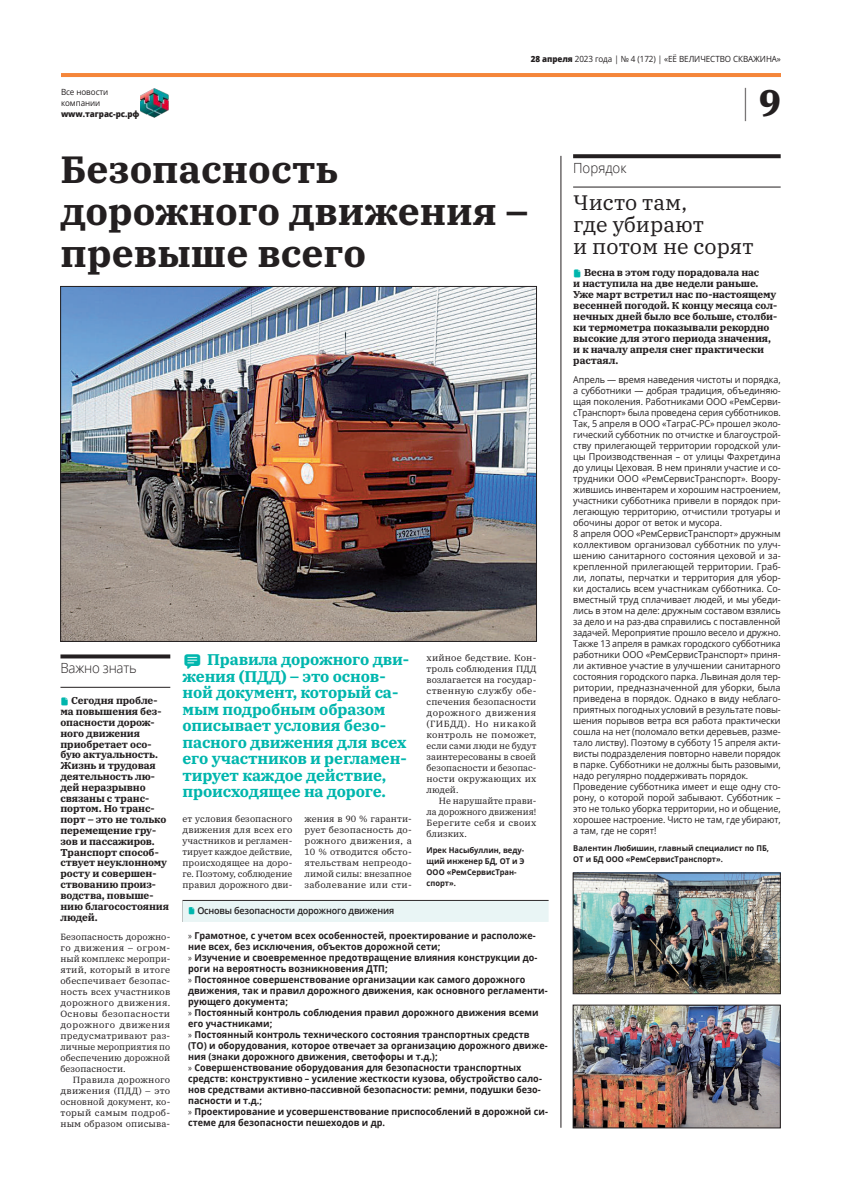
<style>
.page{position:relative;width:842px;height:1191px;background:#fff}
.page>*{position:absolute;margin:0;border:0;box-sizing:border-box;transform-origin:0 0}
.t1{font:700 38px/42px "IBM Plex Serif";color:#231f20}
.t2{font:100 37px "IBM Plex Serif";color:#231f20}
.t3{font:21px/22px "IBM Plex Serif";color:#231f20}
.t4{font:700 15.5px/16.5px "IBM Plex Serif";letter-spacing:-.01em;color:#00b6ad}
.t5{font:300 14px "Open Sans";letter-spacing:-.015em;color:#231f20;scale:.95 1}
.t6{font:700 10px/10.8px "IBM Plex Serif";letter-spacing:-.01em;color:#231f20}
.t7{font:9.5px/11px "Open Sans";letter-spacing:-.01em;color:#231f20;scale:.95 1}
.t8{font:700 9.5px/11px "Open Sans";color:#231f20;scale:.95 1}
.t9{font:600 9.5px "Open Sans";letter-spacing:-.02em;color:#231f20;scale:.95 1}
.t10{font:9px/11px "IBM Plex Serif";color:#231f20;text-align:justify}
.t11{font:8.5px/11px "Open Sans";letter-spacing:-.01em;color:#231f20;scale:.95 1}
.t12{font:800 8.5px "Open Sans";letter-spacing:-.01em;color:#231f20;scale:.95 1}
.t13{font:700 8px/11px "Open Sans";color:#231f20;scale:.95 1}
.s1{font-weight:800}
.s2{font-weight:700}
.s3{font-family:"Myriad Pro";font-weight:400}
</style>
<div class="page">
<hr style="left:61px;top:73px;width:720px;height:4px;background:#f5863a">
<img style="left:141px;top:88px;width:28px;height:30px">
<svg style="left:60px;top:654px;width:110px;height:4px"></svg>
<hr style="left:60px;top:687px;width:110px;height:1px;background:#231f20">
<img style="left:62px;top:288px;width:473px;height:351px">
<hr style="left:561px;top:156px;width:1px;height:971px;background:#231f20">
<svg style="left:573px;top:154px;width:208px;height:4px"></svg>
<hr style="left:573px;top:187px;width:208px;height:1px;background:#231f20">
<img style="left:575px;top:875px;width:203px;height:117px">
<div style="left:573px;top:873px;width:207px;height:121px;border:1px solid #231f20"></div>
<img style="left:575px;top:1007px;width:203px;height:119px">
<div style="left:573px;top:1005px;width:207px;height:123px;border:1px solid #231f20"></div>
<hr style="left:182px;top:900px;width:366px;height:1px;background:#231f20">
<div style="left:182px;top:901px;width:366px;height:21px;background:#e9f5f5"></div>
<p class="t11" style="left:61px;top:86px;width:51px">Все новости компании</p>
<p class="t12" style="left:61px;top:107px;width:84px">www.таграс-рс.рф</p>
<p class="t11" style="left:531px;top:53px;width:265px"><span class="s1">28 апреля</span> 2023 года | № 4 (172) | «ЕЁ ВЕЛИЧЕСТВО СКВАЖИНА»</p>
<h2 class="t2" style="left:741px;top:76px;width:41px">| <span class="s2">9</span></h2>
<h1 class="t1" style="left:61px;top:146px;width:469px">Безопасность дорожного движения – превыше всего</h1>
<h3 class="t5" style="left:60px;top:658px;width:82px">Важно знать</h3>
<p class="t6" style="left:60px;top:694px;width:110px;text-indent:11px">Сегодня пробле&shy;ма повышения без&shy;опасности дорож&shy;ного движения приобретает осо&shy;бую актуальность.<br>Жизнь и трудовая деятельность лю&shy;дей неразрывно связаны с транс&shy;портом. Но транс&shy;порт – это не только перемещение гру&shy;зов и пассажиров.<br>Транспорт способ&shy;ствует неуклонному росту и совершен&shy;ствованию произ&shy;водства, повыше&shy;нию благосостояния людей.</p>
<p class="t10" style="left:60px;top:930px;width:111px">Безопасность дорожно&shy;го движения – огром&shy;ный комплекс меропри&shy;ятий, который в итоге обеспечивает безопас&shy;ность всех участников дорожного движения.<br>Основы безопасности дорожного движения предусматривают раз&shy;личные мероприятия по обеспечению дорожной безопасности.</p>
<p class="t10" style="left:60px;top:1073px;width:111px;text-indent:12px">Правила дорожного движения (ПДД) – это основной документ, ко&shy;торый самым подроб&shy;ным образом описыва-</p>
<h3 class="t4" style="left:182px;top:650px;width:228px;text-indent:25px">Правила дорожного дви&shy;жения (ПДД) – это основ&shy;ной документ, который са&shy;мым подробным образом описывает условия безо&shy;пасного движения для всех его участников и регламен&shy;тирует каждое действие, происходящее на дороге.</h3>
<p class="t10" style="left:182px;top:812px;width:111px">ет условия безопасного движения для всех его участников и регламен&shy;тирует каждое действие, происходящее на доро&shy;ге. Поэтому, соблюдение правил дорожного дви-</p>
<p class="t10" style="left:304px;top:812px;width:109px">жения в 90 % гаранти&shy;рует безопасность до&shy;рожного движения, а 10 % отводится обсто&shy;ятельствам непреодо&shy;лимой силы: внезапное заболевание или сти-</p>
<p class="t10" style="left:426px;top:651px;width:111px">хийное бедствие. Кон&shy;троль соблюдения ПДД возлагается на государ&shy;ственную службу обе&shy;спечения безопасности дорожного движения (ГИБДД). Но никакой контроль не поможет, если сами люди не будут заинтересованы в своей безопасности и безопас&shy;ности окружающих их людей.</p>
<p class="t10" style="left:426px;top:794px;width:111px;text-indent:12px">Не нарушайте прави&shy;ла дорожного движения!<br>Берегите себя и своих близких.</p>
<p class="t13" style="left:426px;top:844px;width:105px">Ирек Насыбуллин, веду&shy;щий инженер БД, ОТ и Э<br>ООО «РемСервисТран&shy;спорт».</p>
<p class="t9" style="left:197px;top:904px;width:209px">Основы безопасности дорожного движения</p>
<p class="t8" style="left:188px;top:930px;width:380px"><span class="s3">»</span> Грамотное, с учетом всех особенностей, проектирование и расположе&shy;ние всех, без исключения, объектов дорожной сети;<br><span class="s3">»</span> Изучение и своевременное предотвращение влияния конструкции до&shy;роги на вероятность возникновения ДТП;<br><span class="s3">»</span> Постоянное совершенствование организации как самого дорожного движения, так и правил дорожного движения, как основного регламенти&shy;рующего документа;<br><span class="s3">»</span> Постоянный контроль соблюдения правил дорожного движения всеми его участниками;<br><span class="s3">»</span> Постоянный контроль технического состояния транспортных средств (ТО) и оборудования, которое отвечает за организацию дорожного движе&shy;ния (знаки дорожного движения, светофоры и т.д.);<br><span class="s3">»</span> Совершенствование оборудования для безопасности транспортных средств: конструктивно – усиление жесткости кузова, обустройство сало&shy;нов средствами активно-пассивной безопасности: ремни, подушки безо&shy;пасности и т.д.;<br><span class="s3">»</span> Проектирование и усовершенствование приспособлений в дорожной си&shy;стеме для безопасности пешеходов и др.</p>
<h3 class="t5" style="left:573px;top:158px;width:58px">Порядок</h3>
<h3 class="t3" style="left:573px;top:190px;width:182px">Чисто там,<br>где убирают<br>и потом не сорят</h3>
<p class="t6" style="left:573px;top:266px;width:206px;text-indent:11px">Весна в этом году порадовала нас<br>и наступила на две недели раньше.<br>Уже март встретил нас по-настоящему весенней погодой. К концу месяца сол&shy;нечных дней было все больше, столби&shy;ки термометра показывали рекордно высокие для этого периода значения, и к началу апреля снег практически растаял.</p>
<p class="t7" style="left:573px;top:374px;width:220px">Апрель — время наведения чистоты и порядка, а субботники — добрая традиция, объединяю&shy;щая поколения. Работниками ООО «РемСерви&shy;сТранспорт» была проведена серия субботников.<br>Так, 5 апреля в ООО «ТаграС-РС» прошел эколо&shy;гический субботник по отчистке и благоустрой&shy;ству прилегающей территории городской ули&shy;цы Производственная – от улицы Фахретдина до улицы Цеховая. В нем приняли участие и со&shy;трудники ООО «РемСервисТранспорт». Воору&shy;жившись инвентарем и хорошим настроением, участники субботника привели в порядок при&shy;легающую территорию, отчистили тротуары и обочины дорог от веток и мусора.<br>8 апреля ООО «РемСервисТранспорт» дружным коллективом организовал субботник по улуч&shy;шению санитарного состояния цеховой и за&shy;крепленной прилегающей территории. Граб&shy;ли, лопаты, перчатки и территория для убор&shy;ки достались всем участникам субботника. Со&shy;вместный труд сплачивает людей, и мы убеди&shy;лись в этом на деле: дружным составом взялись за дело и на раз-два справились с поставленной задачей. Мероприятие прошло весело и дружно.<br>Также 13 апреля в рамках городского субботника работники ООО «РемСервисТранспорт» приня&shy;ли активное участие в улучшении санитарного состояния городского парка. Львиная доля тер&shy;ритории, предназначенной для уборки, была приведена в порядок. Однако в виду неблаго&shy;приятных погодных условий в результате повы&shy;шения порывов ветра вся работа практически сошла на нет (поломало ветки деревьев, разме&shy;тало листву). Поэтому в субботу 15 апреля акти&shy;висты подразделения повторно навели порядок в парке. Субботники не должны быть разовыми, надо регулярно поддерживать порядок.<br>Проведение субботника имеет и еще одну сто&shy;рону, о которой порой забывают. Субботник – это не только уборка территории, но и общение, хорошее настроение. Чисто не там, где убирают, а там, где не сорят!</p>
<p class="t13" style="left:573px;top:842px;width:208px">Валентин Любишин, главный специалист по ПБ,<br>ОТ и БД ООО «РемСервисТранспорт».</p>
</div>
